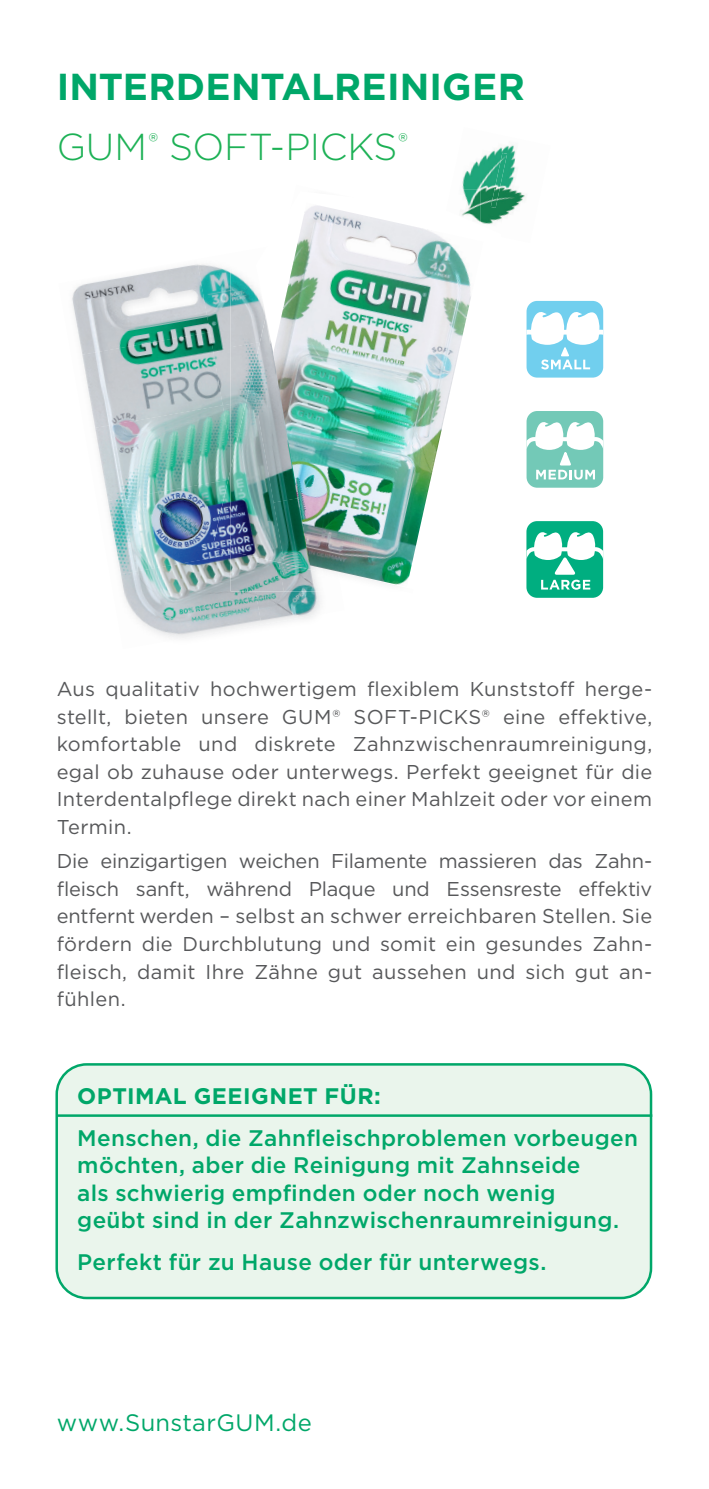
<style>
.page{position:relative;width:709px;height:1489px;background:#fff}
.page>*{position:absolute;margin:0;border:0;box-sizing:border-box;transform-origin:0 0}
.t1{font:700 37.5px/59.2px "Gotham";letter-spacing:.005em;color:#00a769}
.t2{font:23.75px "Gotham";letter-spacing:.015em;color:#00a769}
.t3{font:500 22.5px/27.5px "Gotham";letter-spacing:.015em;color:#00a769}
.t4{font:700 22.5px "Gotham";letter-spacing:.02em;color:#00a769}
.t5{font:20px/27.5px "Gotham";letter-spacing:.015em;color:#57585a;text-align:justify}
.s1{font-weight:300;color:#1db156}
</style>
<div class="page">
<div style="left:57px;top:1064px;width:594px;height:233px;background:#eaf5ec;border-radius:30px"></div>
<div style="left:55px;top:1063px;width:597px;height:236px;border:2px solid #00a769;border-radius:30px"></div>
<hr style="left:57px;top:1114px;width:595px;height:2px;background:#00a769">
<div style="left:526px;top:301px;width:77px;height:76px;background:#71cfee;border-radius:11px"></div>
<svg style="left:526px;top:312px;width:77px;height:57px"></svg>
<div style="left:526px;top:411px;width:77px;height:76px;background:#73c9b7;border-radius:11px"></div>
<svg style="left:526px;top:422px;width:77px;height:57px"></svg>
<div style="left:526px;top:521px;width:77px;height:76px;background:#00ae80;border-radius:11px"></div>
<svg style="left:526px;top:532px;width:77px;height:57px"></svg>
<img style="left:72px;top:264px;width:125px;height:68px">
<img style="left:197px;top:264px;width:33px;height:140px">
<img style="left:77px;top:332px;width:146px;height:73px">
<img style="left:90px;top:405px;width:140px;height:74px">
<img style="left:223px;top:404px;width:7px;height:45px">
<img style="left:103px;top:479px;width:127px;height:75px">
<img style="left:116px;top:554px;width:145px;height:85px">
<img style="left:255px;top:591px;width:64px;height:33px">
<img style="left:230px;top:271px;width:21px;height:71px">
<img style="left:230px;top:342px;width:21px;height:36px">
<img style="left:230px;top:563px;width:26px;height:28px">
<img style="left:212px;top:469px;width:18px;height:82px">
<img style="left:251px;top:285px;width:5px;height:93px">
<img style="left:230px;top:378px;width:26px;height:185px">
<img style="left:462px;top:144px;width:56px;height:47px">
<img style="left:462px;top:190px;width:19px;height:1px">
<img style="left:491px;top:153px;width:16px;height:38px">
<svg style="left:256px;top:191px;width:269px;height:417px"></svg>
<img style="left:273px;top:203px;width:210px;height:384px">
<h1 class="t1" style="left:57px;top:57px;width:470px">INTERDENTALREINIGER<br><span class="s1">GUM</span><sup>®</sup> <span class="s1">SOFT-PICKS</span><sup>®</sup></h1>
<p class="t5" style="left:57px;top:675px;width:597px">Aus qualitativ hochwertigem flexiblem Kunststoff herge&shy;stellt, bieten unsere GUM® SOFT-PICKS® eine effektive, komfortable und diskrete Zahnzwischenraumreinigung, egal ob zuhause oder unterwegs. Perfekt geeignet für die Interdentalpflege direkt nach einer Mahlzeit oder vor einem Termin.</p>
<p class="t5" style="left:57px;top:847px;width:597px">Die einzigartigen weichen Filamente massieren das Zahn&shy;fleisch sanft, während Plaque und Essensreste effektiv entfernt werden – selbst an schwer erreichbaren Stellen. Sie fördern die Durchblutung und somit ein gesundes Zahn&shy;fleisch, damit Ihre Zähne gut aussehen und sich gut an&shy;fühlen.</p>
<p class="t4" style="left:77px;top:1081px;width:305px">OPTIMAL GEEIGNET FÜR:</p>
<p class="t3" style="left:77px;top:1123px;width:562px">Menschen, die Zahnfleischproblemen vorbeugen möchten, aber die Reinigung mit Zahnseide<br>als schwierig empfinden oder noch wenig<br>geübt sind in der Zahnzwischenraumreinigung.</p>
<p class="t3" style="left:77px;top:1247px;width:471px">Perfekt für zu Hause oder für unterwegs.</p>
<p class="t2" style="left:57px;top:1407px;width:256px">www.SunstarGUM.de</p>
</div>
